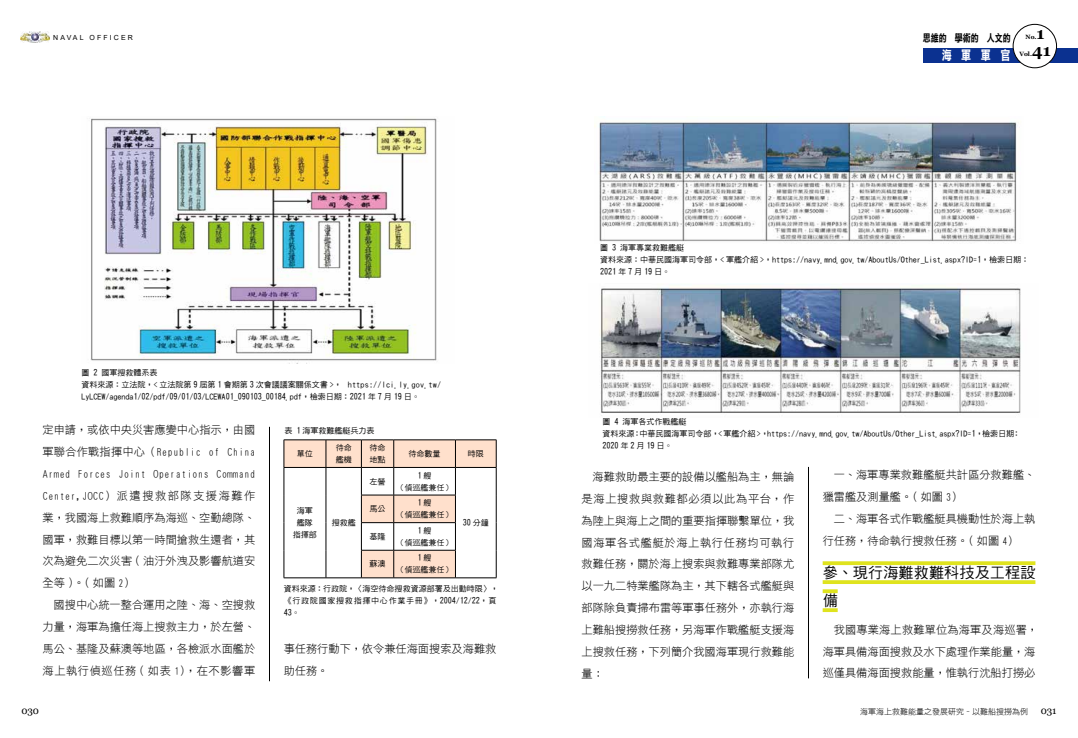
<style>
.page{position:relative;width:1078px;height:738px;background:#fff}
.page>*{position:absolute;margin:0;border:0;box-sizing:border-box;transform-origin:0 0}
.t1{font:700 16.3px "Georgia";color:#000}
.t2{font:15px/28px "DF Hei Md HK BF";letter-spacing:.015em;color:#000}
.t3{font:13px "DF Li Hei Bd WIN BF";color:#fff;scale:.77 1}
.t4{font:11.2px/21.8px "DF Hei Lt HK BF";color:#000}
.t5{font:10.4px "DF Li Hei Bd WIN BF";color:#000;scale:.77 1}
.t6{font:10px "Georgia";letter-spacing:-.01em;color:#000}
.t7{font:8px/12px "DF Hei Md HK BF";color:#000}
.t8{font:8px "DF Hei Lt HK BF";color:#000}
.t9{font:7px "Arial";letter-spacing:.3em;color:#000}
.t10{font:700 6.1px "Georgia";color:#000}
</style>
<div class="page">
<div style="left:922px;top:48px;width:155px;height:14px;background:#0b3190"></div>
<div style="left:1012px;top:24px;width:44px;height:44px;background:#fff;border-radius:50%"></div>
<div style="left:1012px;top:24px;width:44px;height:44px;border:1px solid #000;border-radius:50%"></div>
<img style="left:21px;top:31px;width:29px;height:12px">
<hr style="left:822px;top:561px;width:213px;height:3px;background:#dfe31e">
<svg style="left:822px;top:580px;width:213px;height:3px"></svg>
<hr style="left:822px;top:589px;width:15px;height:3px;background:#dfe31e">
<svg style="left:822px;top:608px;width:15px;height:3px"></svg>
<hr style="left:269px;top:426px;width:1px;height:254px;background:#000">
<hr style="left:808px;top:466px;width:1px;height:211px;background:#000">
<svg style="left:283px;top:439px;width:214px;height:138px"></svg>
<hr style="left:283px;top:577px;width:43px;height:1px;background:#000">
<hr style="left:326px;top:577px;width:35px;height:1px;background:#000">
<hr style="left:361px;top:577px;width:32px;height:1px;background:#000">
<hr style="left:393px;top:577px;width:62px;height:1px;background:#000">
<hr style="left:455px;top:577px;width:41px;height:1px;background:#000">
<img style="left:594px;top:116px;width:425px;height:126px">
<img style="left:600px;top:286px;width:421px;height:130px">
<img style="left:90px;top:118px;width:347px;height:245px">
<p class="t9" style="left:53px;top:33px;width:81px">NAVAL OFFICER</p>
<p class="t5" style="left:922px;top:33px;width:116px">思維的 學術的 人文的</p>
<p class="t3" style="left:941px;top:48px;width:91px">海軍軍官</p>
<p class="t10" style="left:1025px;top:33px;width:13px">No.</p>
<h1 class="t1" style="left:1036px;top:23px;width:9px">1</h1>
<p class="t10" style="left:1019px;top:50px;width:14px">Vol.</p>
<h1 class="t1" style="left:1031px;top:40px;width:20px">41</h1>
<p class="t7" style="left:81px;top:367px;width:361px">圖 2 國軍搜救體系表<br>資料來源：立法院，&lt; 立法院第 9 屆第 1 會期第 3 次會議議案關係文書 &gt;， https://lci.ly.gov.tw/<br>LyLCEW/agenda1/02/pdf/09/01/03/LCEWA01_090103_00184.pdf，檢索日期：2021 年 7 月 19 日。</p>
<p class="t4" style="left:43px;top:419px;width:214px;text-align:justify">定申請，或依中央災害應變中心指示，由國軍聯合作戰指揮中心（Republic of China Armed Forces Joint Operations Command Center,JOCC）派遣搜救部隊支援海難作業，我國海上救難順序為海巡、空勤總隊、國軍，救難目標以第一時間搶救生還者，其次為避免二次災害 ( 油汙外洩及影響航道安全等 )。( 如圖 2)</p>
<p class="t4" style="left:43px;top:593px;width:214px;text-align:justify;text-indent:11px">國搜中心統一整合運用之陸、海、空搜救力量，海軍為擔任海上搜救主力，於左營、馬公、基隆及蘇澳等地區，各檢派水面艦於海上執行偵巡任務 ( 如表 1)，在不影響軍</p>
<p class="t7" style="left:284px;top:424px;width:91px">表 1 海軍救難艦艇兵力表</p>
<p class="t7" style="left:297px;top:447px;width:17px">單位</p>
<p class="t7" style="left:335px;top:441px;width:17px">待命艦機</p>
<p class="t7" style="left:369px;top:441px;width:17px">待命地點</p>
<p class="t7" style="left:408px;top:447px;width:33px">待命數量</p>
<p class="t7" style="left:467px;top:447px;width:17px">時限</p>
<p class="t7" style="left:369px;top:475px;width:17px">左營</p>
<p class="t7" style="left:399px;top:469px;width:52px;text-align:center">1艘<br>( 偵巡艦兼任 )</p>
<p class="t7" style="left:369px;top:502px;width:17px">馬公</p>
<p class="t7" style="left:399px;top:496px;width:52px;text-align:center">1艘<br>( 偵巡艦兼任 )</p>
<p class="t7" style="left:369px;top:530px;width:17px">基隆</p>
<p class="t7" style="left:399px;top:524px;width:52px;text-align:center">1艘<br>( 偵巡艦兼任 )</p>
<p class="t7" style="left:369px;top:557px;width:17px">蘇澳</p>
<p class="t7" style="left:399px;top:551px;width:52px;text-align:center">1艘<br>( 偵巡艦兼任 )</p>
<p class="t7" style="left:283px;top:582px;width:216px">資料來源：行政院，〈海空待命搜救資源部署及出動時限〉，《行政院國家搜救指揮中心作業手冊》，2004/12/22，頁<br>43。</p>
<p class="t7" style="left:293px;top:504px;width:25px;text-align:center">海軍艦隊指揮部</p>
<p class="t7" style="left:331px;top:516px;width:25px">搜救艦</p>
<p class="t7" style="left:462px;top:516px;width:27px">30 分鐘</p>
<p class="t4" style="left:283px;top:637px;width:214px">事任務行動下，依令兼任海面搜索及海難救助任務。</p>
<p class="t7" style="left:600px;top:241px;width:430px">圖 3 海軍專業救難艦艇<br>資料來源：中華民國海軍司令部，&lt; 軍艦介紹 &gt;，https://navy.mnd.gov.tw/AboutUs/Other_List.aspx?ID=1，檢索日期：<br>2021 年 7 月 19 日。</p>
<p class="t7" style="left:602px;top:415px;width:419px">圖 4 海軍各式作戰艦艇<br>資料來源：中華民國海軍司令部，&lt; 軍艦介紹 &gt;，https://navy.mnd.gov.tw/AboutUs/Other_List.aspx?ID=1，檢索日期：<br>2020 年 2 月 19 日。</p>
<p class="t4" style="left:581px;top:465px;width:214px;text-align:justify;text-indent:11px">海難救助最主要的設備以艦船為主，無論是海上搜救與救難都必須以此為平台，作為陸上與海上之間的重要指揮聯繫單位，我國海軍各式艦艇於海上執行任務均可執行救難任務，關於海上搜索與救難專業部隊尤以一九二特業艦隊為主，其下轄各式艦艇與部隊除負責掃布雷等軍事任務外，亦執行海上難船搜撈救任務，另海軍作戰艦艇支援海上搜救任務，下列簡介我國海軍現行救難能量：</p>
<p class="t4" style="left:822px;top:463px;width:214px;text-indent:11px">一、海軍專業救難艦艇共計區分救難艦、獵雷艦及測量艦。( 如圖 3)</p>
<p class="t4" style="left:822px;top:507px;width:214px;text-indent:11px">二、海軍各式作戰艦艇具機動性於海上執行任務，待命執行搜救任務。( 如圖 4)</p>
<h2 class="t2" style="left:822px;top:558px;width:214px">參、現行海難救難科技及工程設備</h2>
<p class="t4" style="left:822px;top:618px;width:217px;text-indent:11px">我國專業海上救難單位為海軍及海巡署，海軍具備海面搜救及水下處理作業能量，海巡僅具備海面搜救能量，惟執行沈船打撈必</p>
<p class="t8" style="left:859px;top:707px;width:169px">海軍海上救難能量之發展研究 - 以難船搜撈為例</p>
<p class="t6" style="left:21px;top:703px;width:19px">030</p>
<p class="t6" style="left:1040px;top:703px;width:17px">031</p>
</div>
